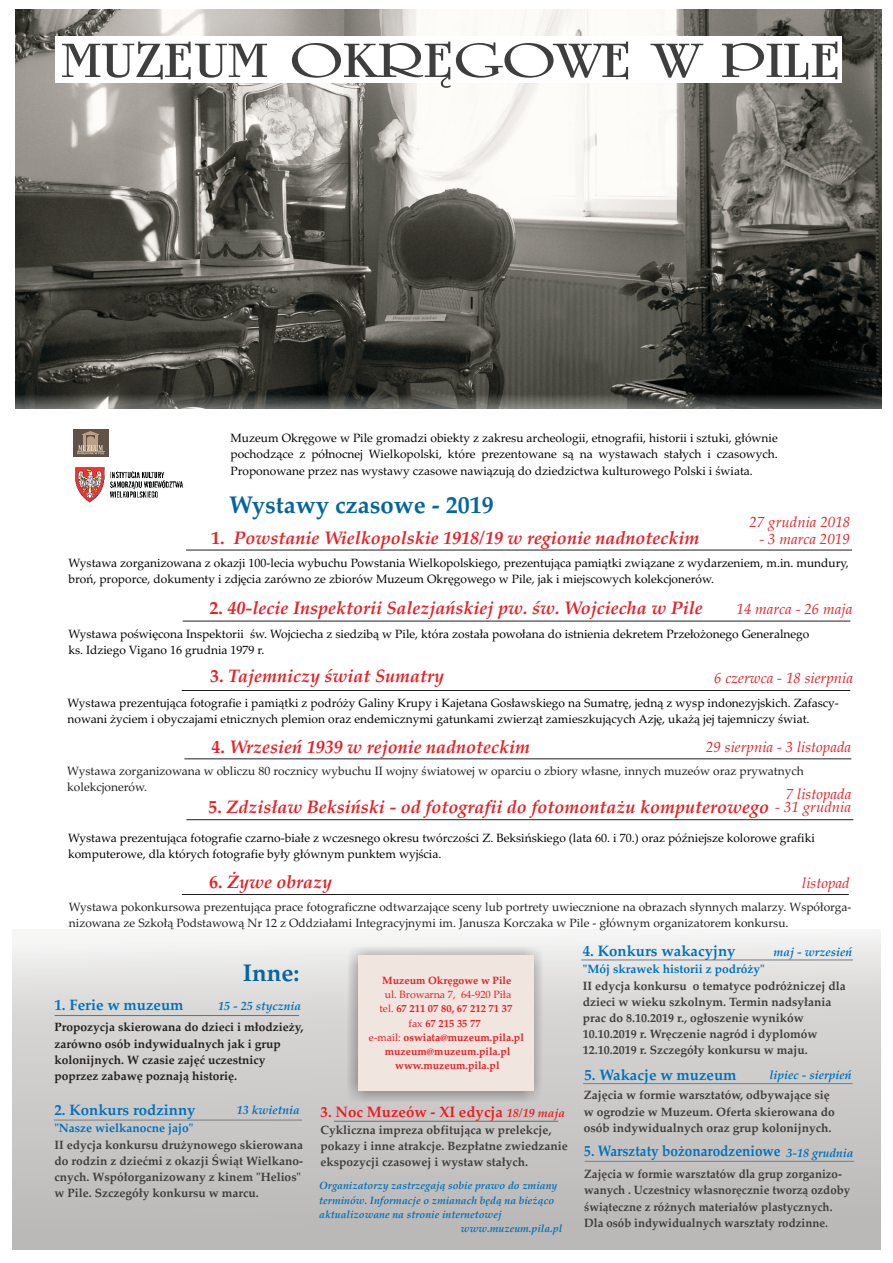
<style>
.page{position:relative;width:893px;height:1263px;background:#fff}
.page>*{position:absolute;margin:0;border:0;box-sizing:border-box;transform-origin:0 0}
.t1{font:700 52.05px "University Roman Bd AT";color:#3e3e3f;scale:1.36 1}
.t2{font:700 24px "Palatino Linotype";color:#06659e}
.t3{font:italic 700 18px "Palatino Linotype";color:#ee1d23}
.t4{font:italic 15px "Palatino Linotype";color:#ee1d23}
.t5{font:700 15px "Palatino Linotype";color:#0072bc}
.t6{font:700 15px "Palatino Linotype";color:#ee1d23}
.t7{font:700 15px "Palatino Linotype";color:#0072bc;scale:.91 1}
.t8{font:12px/16.2px "Palatino Linotype";color:#000}
.t9{font:700 12px/16.2px "Palatino Linotype";color:#3e3e3f}
.t10{font:12px/16.2px "Palatino Linotype";color:#231f20}
.t11{font:700 12px/16.2px "Palatino Linotype";color:#3e3e3f;scale:.96 1}
.t12{font:700 12px/16.2px "Palatino Linotype";color:#231f20}
.t13{font:italic 700 12px "Palatino Linotype";color:#0072bc}
.t14{font:700 12px "Palatino Linotype";color:#0072bc}
.t15{font:700 10.5px/14.2px "Palatino Linotype";color:#ee1d23;text-align:center}
.t16{font:italic 700 10.5px "Palatino Linotype";color:#0072bc}
.s1{font-style:normal}
.s2{font-weight:400}
.s3{font-style:italic;font-size:12px}
</style>
<div class="page">
<div style="left:13px;top:929px;width:868px;height:321px;background:linear-gradient(to bottom,#ebeaea,#b5b3b1)"></div>
<img style="left:15px;top:9px;width:866px;height:400px">
<svg style="left:346px;top:945px;width:198px;height:158px;background:#c6c5c4"></svg>
<div style="left:358px;top:956px;width:176px;height:135px;background:#f0e5df"></div>
<hr style="left:182px;top:690px;width:668px;height:1px;background:#231f20">
<hr style="left:184px;top:758px;width:667px;height:1px;background:#231f20">
<hr style="left:186px;top:819px;width:667px;height:1px;background:#231f20">
<hr style="left:182px;top:894px;width:667px;height:1px;background:#231f20">
<hr style="left:334px;top:1121px;width:224px;height:1px;background:#647882">
<hr style="left:55px;top:1015px;width:244px;height:1px;background:#647882">
<hr style="left:54px;top:1119px;width:248px;height:1px;background:#808285">
<hr style="left:583px;top:1083px;width:269px;height:1px;background:#808285">
<hr style="left:585px;top:1161px;width:269px;height:1px;background:#808285">
<hr style="left:581px;top:959px;width:272px;height:1px;background:#808285">
<div style="left:73px;top:429px;width:35px;height:27px;background:#605246"></div>
<svg style="left:77px;top:431px;width:27px;height:24px"></svg>
<hr style="left:186px;top:550px;width:666px;height:1px;background:#231f20">
<hr style="left:183px;top:621px;width:667px;height:1px;background:#231f20">
<img style="left:75px;top:467px;width:109px;height:36px">
<div style="left:55px;top:37px;width:787px;height:46px;background:#fff"></div>
<h1 class="t1" style="left:61px;top:40px;width:575px">MUZEUM OKRÊGOWE W PILE</h1>
<p class="t8" style="left:231px;top:431px;width:549px;text-align:justify">Muzeum Okrêgowe w Pile gromadzi obiekty z zakresu archeologii, etnografii, historii i sztuki, g³ównie pochodz¹ce z pó³nocnej Wielkopolski, które prezentowane s¹ na wystawach sta³ych i czasowych.<br>Proponowane przez nas wystawy czasowe nawi¹zuj¹ do dziedzictwa kulturowego Polski i œwiata.</p>
<h2 class="t2" style="left:229px;top:496px;width:266px">Wystawy czasowe - 2019</h2>
<p class="t8" style="left:69px;top:556px;width:782px">Wystawa zorganizowana z okazji 100-lecia wybuchu Powstania Wielkopolskiego, prezentuj¹ca pami¹tki zwi¹zane z wydarzeniem, m.in. mundury, broñ, proporce, dokumenty i zdjêcia zarówno ze zbiorów Muzeum Okrêgowego w Pile, jak i miejscowych kolekcjonerów.</p>
<p class="t4" style="left:749px;top:516px;width:102px">27 grudnia 2018</p>
<h3 class="t3" style="left:211px;top:531px;width:490px"><span class="s1">1.</span> Powstanie Wielkopolskie 1918/19 w regionie nadnoteckim</h3>
<p class="t4" style="left:759px;top:533px;width:92px">- 3 marca 2019</p>
<h3 class="t3" style="left:210px;top:601px;width:495px"><span class="s1">2.</span> 40-lecie Inspektorii Salezjañskiej pw. œw. Wojciecha w Pile</h3>
<p class="t4" style="left:736px;top:603px;width:117px">14 marca - 26 maja</p>
<p class="t8" style="left:68px;top:627px;width:743px">Wystawa poœwiêcona Inspektorii œw. Wojciecha z siedzib¹ w Pile, która zosta³a powo³ana do istnienia dekretem Prze³o¿onego Generalnego ks. Idziego Vigano 16 grudnia 1979 r.</p>
<h3 class="t3" style="left:210px;top:669px;width:235px"><span class="s1">3.</span> Tajemniczy œwiat Sumatry</h3>
<p class="t4" style="left:714px;top:672px;width:140px">6 czerwca - 18 sierpnia</p>
<p class="t8" style="left:68px;top:696px;width:773px">Wystawa prezentuj¹ca fotografie i pami¹tki z podró¿y Galiny Krupy i Kajetana Gos³awskiego na Sumatrê, jedn¹ z wysp indonezyjskich. Zafascy&shy;nowani ¿yciem i obyczajami etnicznych plemion oraz endemicznymi gatunkami zwierz¹t zamieszkuj¹cych Azjê, uka¿¹ jej tajemniczy œwiat.</p>
<h3 class="t3" style="left:211px;top:739px;width:320px"><span class="s1">4.</span> Wrzesieñ 1939 w rejonie nadnoteckim</h3>
<p class="t10" style="left:67px;top:764px;width:738px">Wystawa zorganizowana w obliczu 80 rocznicy wybuchu II wojny œwiatowej w oparciu o zbiory w³asne, innych muzeów oraz prywatnych kolekcjonerów.</p>
<p class="t4" style="left:706px;top:741px;width:146px">29 sierpnia - 3 listopada</p>
<p class="t4" style="left:786px;top:788px;width:67px">7 listopada</p>
<h3 class="t3" style="left:208px;top:800px;width:562px"><span class="s1">5.</span> Zdzis³aw Beksiñski - od fotografii do fotomonta¿u komputerowego</h3>
<p class="t4" style="left:775px;top:801px;width:77px">- 31 grudnia</p>
<p class="t8" style="left:68px;top:831px;width:748px">Wystawa prezentuj¹ca fotografie czarno-bia³e z wczesnego okresu twórczoœci Z. Beksiñskiego (lata 60. i 70.) oraz póŸniejsze kolorowe grafiki komputerowe, dla których fotografie by³y g³ównym punktem wyjœcia.</p>
<h3 class="t3" style="left:209px;top:875px;width:125px"><span class="s1">6.</span> ¯ywe obrazy</h3>
<p class="t4" style="left:802px;top:877px;width:49px">listopad</p>
<p class="t10" style="left:69px;top:900px;width:784px">Wystawa pokonkursowa prezentuj¹ca prace fotograficzne odtwarzaj¹ce sceny lub portrety uwiecznione na obrazach s³ynnych malarzy. Wspó³orga&shy;nizowana ze Szko³¹ Podstawow¹ Nr 12 z Oddzia³ami Integracyjnymi im. Janusza Korczaka w Pile - g³ównym organizatorem konkursu.</p>
<h2 class="t2" style="left:243px;top:964px;width:58px">Inne:</h2>
<p class="t15" style="left:382px;top:974px;width:131px">Muzeum Okrêgowe w Pile</p>
<p class="t15" style="left:369px;top:989px;width:156px"><span class="s2">ul. Browarna 7, 64-920 Pi³a<br>tel.</span> 67 211 07 80, 67 212 71 37<br><span class="s2">fax</span> 67 215 35 77<br><span class="s2">e-mail:</span> oswiata@muzeum.pila.pl muzeum@muzeum.pila.pl www.muzeum.pila.pl</p>
<p class="t5" style="left:54px;top:999px;width:131px">1. Ferie w muzeum</p>
<p class="t12" style="left:54px;top:1021px;width:250px">Propozycja skierowana do dzieci i m³odzie¿y, zarówno osób indywidualnych jak i grup kolonijnych. W czasie zajêæ uczestnicy poprzez zabawê poznaj¹ historiê.</p>
<p class="t13" style="left:218px;top:1001px;width:85px">15 - 25 stycznia</p>
<p class="t5" style="left:54px;top:1104px;width:143px">2. Konkurs rodzinny</p>
<p class="t14" style="left:54px;top:1123px;width:141px">"Nasze wielkanocne jajo"</p>
<p class="t9" style="left:54px;top:1138px;width:250px">II edycja konkursu dru¿ynowego skierowana do rodzin z dzieæmi z okazji Œwi¹t Wielkano&shy;cnych. Wspó³organizowany z kinem "Helios" w Pile. Szczegó³y konkursu w marcu.</p>
<p class="t13" style="left:237px;top:1105px;width:64px">13 kwietnia</p>
<p class="t6" style="left:321px;top:1105px;width:246px">3. Noc Muzeów - XI edycja <span class="s3">18/19 maja</span></p>
<p class="t9" style="left:321px;top:1123px;width:249px">Cykliczna impreza obfituj¹ca w prelekcje, pokazy i inne atrakcje. Bezp³atne zwiedzanie ekspozycji czasowej i wystaw sta³ych.</p>
<p class="t16" style="left:319px;top:1182px;width:240px">Organizatorzy zastrzegaj¹ sobie prawo do zmiany</p>
<p class="t16" style="left:319px;top:1196px;width:237px">terminów. Informacje o zmianach bêd¹ na bie¿¹co</p>
<p class="t16" style="left:319px;top:1210px;width:184px">aktualizowane na stronie internetowej</p>
<p class="t16" style="left:461px;top:1224px;width:103px">www.muzeum.pila.pl</p>
<p class="t5" style="left:583px;top:945px;width:154px">4. Konkurs wakacyjny</p>
<p class="t14" style="left:583px;top:965px;width:183px">"Mój skrawek historii z podró¿y"</p>
<p class="t9" style="left:583px;top:979px;width:264px">II edycja konkursu o tematyce podró¿niczej dla dzieci w wieku szkolnym. Termin nadsy³ania prac do 8.10.2019 r., og³oszenie wyników 10.10.2019 r. Wrêczenie nagród i dyplomów 12.10.2019 r. Szczegó³y konkursu w maju.</p>
<p class="t13" style="left:774px;top:947px;width:80px">maj - wrzesieñ</p>
<p class="t5" style="left:584px;top:1068px;width:154px">5. Wakacje w muzeum</p>
<p class="t13" style="left:769px;top:1070px;width:83px">lipiec - sierpieñ</p>
<p class="t9" style="left:584px;top:1088px;width:252px">Zajêcia w formie warsztatów, odbywaj¹ce siê w ogrodzie w Muzeum. Oferta skierowana do osób indywidualnych oraz grup kolonijnych.</p>
<p class="t7" style="left:584px;top:1145px;width:217px">5. Warsztaty bo¿onarodzeniowe</p>
<p class="t13" style="left:786px;top:1148px;width:69px">3-18 grudnia</p>
<p class="t11" style="left:584px;top:1167px;width:278px">Zajêcia w formie warsztatów dla grup zorganizo&shy;wanych . Uczestnicy w³asnorêcznie tworz¹ ozdoby œwi¹teczne z ró¿nych materia³ów plastycznych.<br>Dla osób indywidualnych warsztaty rodzinne.</p>
</div>
